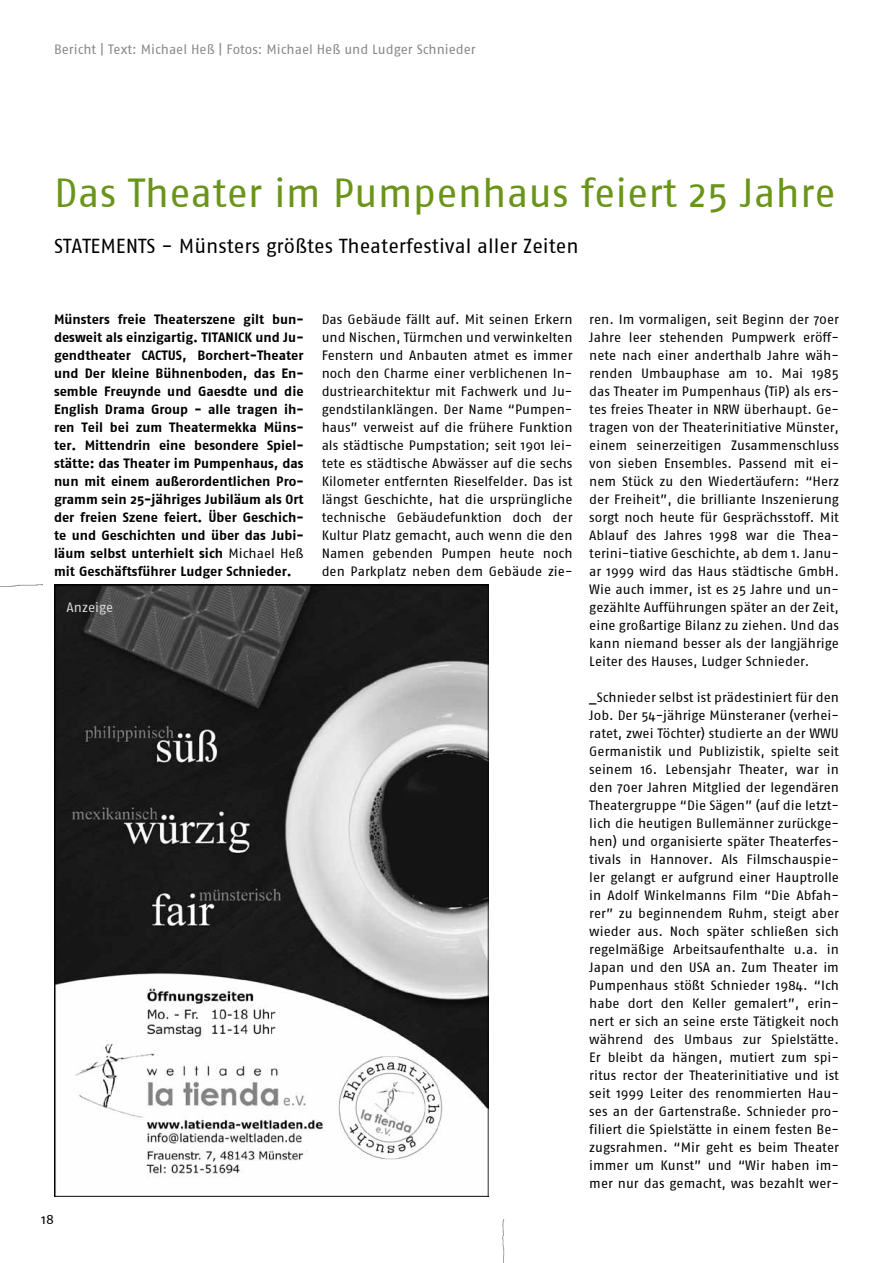
<style>
.page{position:relative;width:893px;height:1263px;background:#fff}
.page>*{position:absolute;margin:0;border:0;box-sizing:border-box;transform-origin:0 0}
.t1{font:40.5px "Fago No Regular Roman";color:#6a9519}
.t2{font:20.25px "Fago No Regular Roman";color:#000}
.t3{font:13.5px/18px "Fago No Regular Roman";color:#000;text-align:justify}
.t4{font:13.5px/18px "Fago No Bold Roman";color:#000;text-align:justify}
.t5{font:13.5px "Fago No Regular Roman";color:#87888a}
.t6{font:13.5px "Fago No Regular Roman";color:#d9dadb}
.s1{font-family:"Fago No Regular Roman"}
</style>
<div class="page">
<img style="left:54px;top:584px;width:434px;height:612px">
<img style="left:0;top:584px;width:43px;height:3px">
<img style="left:502px;top:1219px;width:3px;height:44px">
<p class="t5" style="left:54px;top:42px;width:423px">Bericht | Text: Michael Heß | Fotos: Michael Heß und Ludger Schnieder</p>
<h1 class="t1" style="left:54px;top:170px;width:783px">Das Theater im Pumpenhaus feiert 25 Jahre</h1>
<h2 class="t2" style="left:54px;top:234px;width:526px">STATEMENTS - Münsters größtes Theaterfestival aller Zeiten</h2>
<p class="t4" style="left:54px;top:310px;width:251px">Münsters freie Theaterszene gilt bun&shy;desweit als einzigartig. TITANICK und Ju&shy;gendtheater CACTUS, Borchert-Theater und Der kleine Bühnenboden, das En&shy;semble Freuynde und Gaesdte und die English Drama Group - alle tragen ih&shy;ren Teil bei zum Theatermekka Müns&shy;ter. Mittendrin eine besondere Spiel&shy;stätte: das Theater im Pumpenhaus, das nun mit einem außerordentlichen Pro&shy;gramm sein 25-jähriges Jubiläum als Ort der freien Szene feiert. Über Geschich&shy;te und Geschichten und über das Jubi&shy;läum selbst unterhielt sich <span class="s1">Michael Heß </span>mit Geschäftsführer Ludger Schnieder.</p>
<p class="t3" style="left:322px;top:310px;width:252px">Das Gebäude fällt auf. Mit seinen Erkern und Nischen, Türmchen und verwinkelten Fenstern und Anbauten atmet es immer noch den Charme einer verblichenen In&shy;dustriearchitektur mit Fachwerk und Ju&shy;gendstilanklängen. Der Name “Pumpen&shy;haus” verweist auf die frühere Funktion als städtische Pumpstation; seit 1901 lei&shy;tete es städtische Abwässer auf die sechs Kilometer entfernten Rieselfelder. Das ist längst Geschichte, hat die ursprüngliche technische Gebäudefunktion doch der Kultur Platz gemacht, auch wenn die den Namen gebenden Pumpen heute noch den Parkplatz neben dem Gebäude zie-</p>
<p class="t3" style="left:589px;top:310px;width:251px">ren. Im vormaligen, seit Beginn der 70er Jahre leer stehenden Pumpwerk eröff&shy;nete nach einer anderthalb Jahre wäh&shy;renden Umbauphase am 10. Mai 1985 das Theater im Pumpenhaus (TiP) als ers&shy;tes freies Theater in NRW überhaupt. Ge&shy;tragen von der Theaterinitiative Münster, einem seinerzeitigen Zusammenschluss von sieben Ensembles. Passend mit ei&shy;nem Stück zu den Wiedertäufern: “Herz der Freiheit”, die brilliante Inszenierung sorgt noch heute für Gesprächsstoff. Mit Ablauf des Jahres 1998 war die Thea&shy;terini-tiative Geschichte, ab dem 1. Janu&shy;ar 1999 wird das Haus städtische GmbH.<br>Wie auch immer, ist es 25 Jahre und un&shy;gezählte Aufführungen später an der Zeit, eine großartige Bilanz zu ziehen. Und das kann niemand besser als der langjährige Leiter des Hauses, Ludger Schnieder.</p>
<p class="t3" style="left:589px;top:688px;width:251px">_Schnieder selbst ist prädestiniert für den Job. Der 54-jährige Münsteraner (verhei&shy;ratet, zwei Töchter) studierte an der WWU Germanistik und Publizistik, spielte seit seinem 16. Lebensjahr Theater, war in den 70er Jahren Mitglied der legendären Theatergruppe “Die Sägen” (auf die letzt&shy;lich die heutigen Bullemänner zurückge&shy;hen) und organisierte später Theaterfes&shy;tivals in Hannover. Als Filmschauspie&shy;ler gelangt er aufgrund einer Hauptrolle in Adolf Winkelmanns Film “Die Abfah&shy;rer” zu beginnendem Ruhm, steigt aber wieder aus. Noch später schließen sich regelmäßige Arbeitsaufenthalte u.a. in Japan und den USA an. Zum Theater im Pumpenhaus stößt Schnieder 1984. “Ich habe dort den Keller gemalert”, erin&shy;nert er sich an seine erste Tätigkeit noch während des Umbaus zur Spielstätte.<br>Er bleibt da hängen, mutiert zum spi&shy;ritus rector der Theaterinitiative und ist seit 1999 Leiter des renommierten Hau&shy;ses an der Gartenstraße. Schnieder pro&shy;filiert die Spielstätte in einem festen Be&shy;zugsrahmen. “Mir geht es beim Theater immer um Kunst” und “Wir haben im&shy;mer nur das gemacht, was bezahlt wer-</p>
<p class="t6" style="left:67px;top:600px;width:48px">Anzeige</p>
<p class="t3" style="left:42px;top:1210px;width:14px">18</p>
</div>
